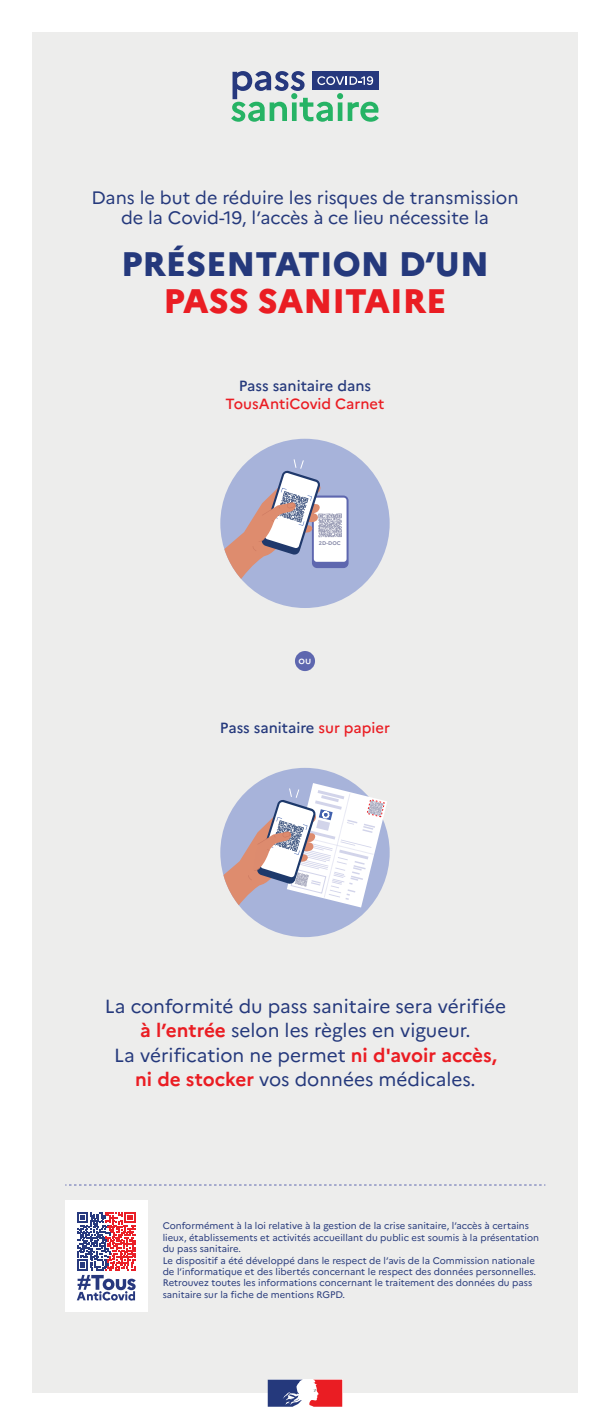
<style>
.page{position:relative;width:610px;height:1425px;background:#fff}
.page>*{position:absolute;margin:0;border:0;box-sizing:border-box;transform-origin:0 0}
.t1{font:800 34px "Marianne";color:#25397c}
.t2{font:800 34px "Marianne";color:#ea1d23}
.t3{font:19px/24.5px "Marianne";color:#25397c;text-align:center}
.t4{font:18px/20px "Marianne";color:#25397c;text-align:center}
.t5{font:500 14.75px "Marianne";color:#25397c}
.t6{font:500 14.75px "Marianne";color:#ea1d23}
.t7{font:500 10.32px "Marianne";color:#fff}
.t8{font:9.5px/11.4px "Marianne";color:#26397b}
.t9{font:700 5.33px "Marianne";color:#8285a4}
.s1{color:#ea1d23}
.s2{font-weight:700;color:#ea1d23}
</style>
<div class="page">
<div style="left:32px;top:32px;width:546px;height:1375px;background:#ededec"></div>
<div style="left:268px;top:1379px;width:74px;height:27px;background:#fff"></div>
<svg style="left:268px;top:1379px;width:35px;height:27px"></svg>
<svg style="left:309px;top:1379px;width:33px;height:27px"></svg>
<div style="left:295px;top:651px;width:20px;height:20px;background:#5e67af;border-radius:50%"></div>
<div style="left:220px;top:439px;width:169px;height:169px;background:#a7b3da;border-radius:50%"></div>
<svg style="left:312px;top:495px;width:36px;height:73px"></svg>
<div style="left:314px;top:497px;width:32px;height:65px;background:#fff;border-radius:3px"></div>
<svg style="left:220px;top:459px;width:122px;height:142px"></svg>
<svg style="left:65px;top:1184px;width:480px;height:1px"></svg>
<div style="left:65px;top:1200px;width:82px;height:111px;background:#fff"></div>
<svg style="left:77px;top:1212px;width:59px;height:88px"></svg>
<div style="left:220px;top:768px;width:169px;height:169px;background:#a7b3da;border-radius:50%"></div>
<svg style="left:220px;top:783px;width:167px;height:145px"></svg>
<svg style="left:231px;top:71px;width:147px;height:51px;background:#92b3b4"></svg>
<h3 class="t4" style="left:91px;top:187px;width:428px">Dans le but de réduire les risques de transmission de la Covid-19, l’accès à ce lieu nécessite la</h3>
<h1 class="t1" style="left:121px;top:243px;width:369px">PRÉSENTATION D’UN</h1>
<h1 class="t2" style="left:163px;top:280px;width:284px">PASS SANITAIRE</h1>
<h3 class="t5" style="left:239px;top:377px;width:134px">Pass sanitaire dans</h3>
<h3 class="t6" style="left:225px;top:395px;width:160px">TousAntiCovid Carnet</h3>
<p class="t9" style="left:319px;top:539px;width:23px">2D-DOC</p>
<p class="t7" style="left:298px;top:654px;width:14px">ou</p>
<h3 class="t5" style="left:220px;top:718px;width:171px">Pass sanitaire <span class="s1">sur papier</span></h3>
<h2 class="t3" style="left:105px;top:993px;width:403px">La conformité du pass sanitaire sera vérifiée <span class="s2">à l’entrée</span> selon les règles en vigueur.<br>La vérification ne permet <span class="s2">ni d'avoir accès, ni de stocker</span> vos données médicales.</h2>
<p class="t8" style="left:163px;top:1220px;width:378px">Conformément à la loi relative à la gestion de la crise sanitaire, l’accès à certains lieux, établissements et activités accueillant du public est soumis à la présentation du pass sanitaire.<br>Le dispositif a été développé dans le respect de l’avis de la Commission nationale de l’informatique et des libertés concernant le respect des données personnelles.<br>Retrouvez toutes les informations concernant le traitement des données du pass sanitaire sur la fiche de mentions RGPD.</p>
</div>
